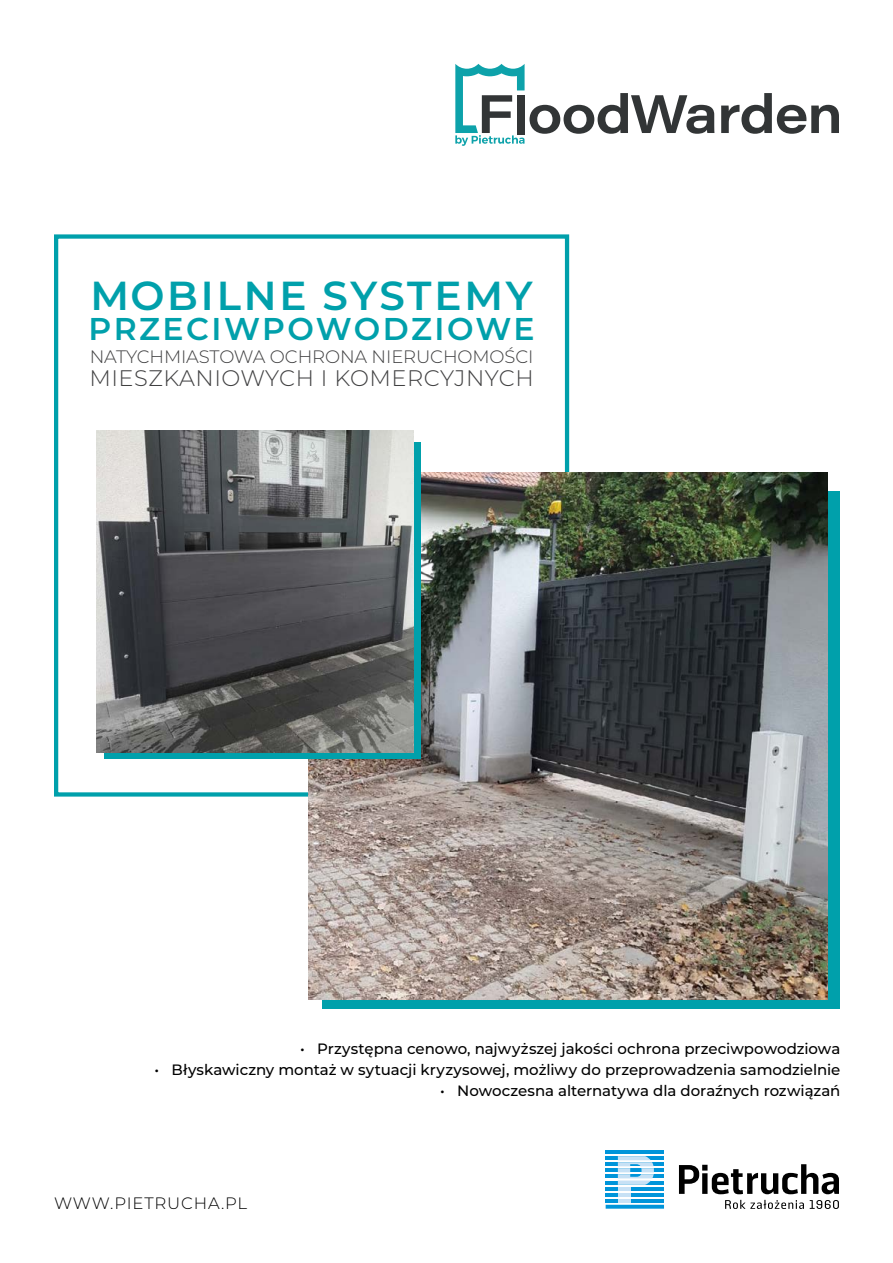
<style>
.page{position:relative;width:893px;height:1263px;background:#fff}
.page>*{position:absolute;margin:0;border:0;box-sizing:border-box;transform-origin:0 0}
.t1{font:600 40.5px "Montserrat";letter-spacing:.07em;color:#00a0ab}
.t2{font:600 31.5px "Montserrat";letter-spacing:.075em;color:#00a0ab}
.t3{font:300 22.5px "Montserrat";letter-spacing:.025em;color:#404041}
.t4{font:300 18px "Montserrat";letter-spacing:-.005em;color:#404041}
.t5{font:300 16.5px "Montserrat";letter-spacing:.05em;color:#000}
.t6{font:500 15px "Montserrat";letter-spacing:-.005em;color:#000}
</style>
<div class="page">
<div style="left:54px;top:234px;width:515px;height:563px;border:4px solid #00a0ab"></div>
<div style="left:322px;top:491px;width:517px;height:518px;background:#00a0ab"></div>
<img style="left:309px;top:473px;width:519px;height:526px">
<div style="left:104px;top:443px;width:317px;height:316px;background:#00a0ab"></div>
<img style="left:96px;top:431px;width:318px;height:321px">
<svg style="left:679px;top:1164px;width:160px;height:30px"></svg>
<svg style="left:725px;top:1200px;width:79px;height:9px"></svg>
<svg style="left:810px;top:1200px;width:29px;height:9px"></svg>
<svg style="left:606px;top:1184px;width:58px;height:21px"></svg>
<hr style="left:606px;top:1150px;width:58px;height:4px;background:#0095da">
<hr style="left:606px;top:1156px;width:58px;height:4px;background:#0095da">
<hr style="left:606px;top:1162px;width:58px;height:4px;background:#0095da">
<hr style="left:606px;top:1168px;width:58px;height:4px;background:#0095da">
<hr style="left:606px;top:1174px;width:58px;height:4px;background:#0095da">
<svg style="left:606px;top:1181px;width:58px;height:3px"></svg>
<svg style="left:606px;top:1186px;width:58px;height:4px"></svg>
<hr style="left:606px;top:1193px;width:58px;height:3px;background:#0095da">
<hr style="left:606px;top:1199px;width:58px;height:3px;background:#0095da">
<svg style="left:606px;top:1205px;width:58px;height:4px"></svg>
<svg style="left:618px;top:1156px;width:36px;height:47px"></svg>
<svg style="left:721px;top:93px;width:118px;height:41px"></svg>
<svg style="left:455px;top:64px;width:259px;height:82px"></svg>
<h1 class="t1" style="left:90px;top:267px;width:444px">MOBILNE SYSTEMY</h1>
<h2 class="t2" style="left:89px;top:306px;width:447px">PRZECIWPOWODZIOWE</h2>
<p class="t4" style="left:90px;top:345px;width:445px">NATYCHMIASTOWA OCHRONA NIERUCHOMOŚCI</p>
<h3 class="t3" style="left:89px;top:363px;width:446px">MIESZKANIOWYCH I KOMERCYJNYCH</h3>
<p class="t6" style="left:300px;top:1038px;width:542px">• Przystępna cenowo, najwyższej jakości ochrona przeciwpowodziowa</p>
<p class="t6" style="left:154px;top:1059px;width:688px">• Błyskawiczny montaż w sytuacji kryzysowej, możliwy do przeprowadzenia samodzielnie</p>
<p class="t6" style="left:440px;top:1080px;width:402px">• Nowoczesna alternatywa dla doraźnych rozwiązań</p>
<p class="t5" style="left:54px;top:1192px;width:195px">WWW.PIETRUCHA.PL</p>
</div>
